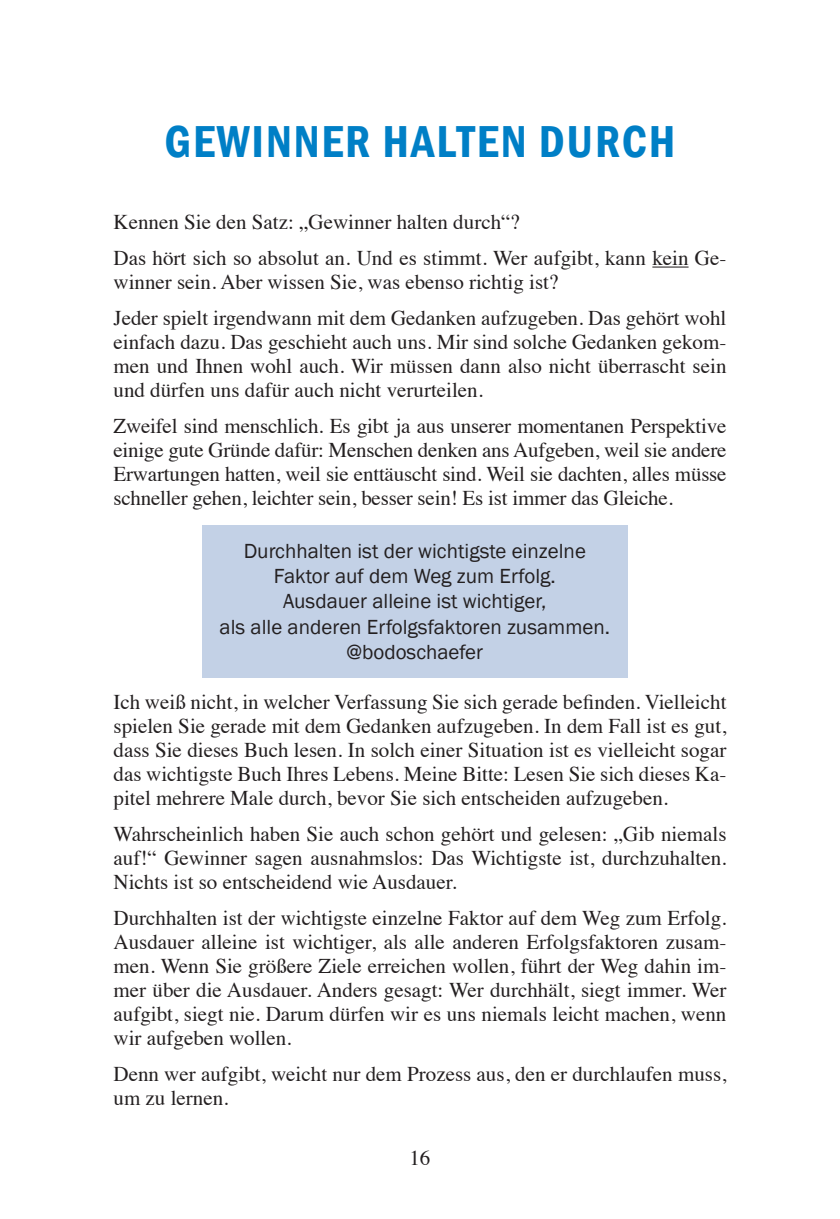
<style>
.page{position:relative;width:840px;height:1219px;background:#fff}
.page>*{position:absolute;margin:0;border:0;box-sizing:border-box;transform-origin:0 0}
.Überschrift{font:600 condensed 46px "Franklin Gothic";letter-spacing:.04em;color:#007fc6}
.Fließtext{font:21px/24px "Times";color:#231f20;text-align:justify}
.t1{font:21px/25.2px "Franklin Gothic";color:#231f20;text-align:center}
</style>
<div class="page">
<hr style="left:652px;top:267px;width:36px;height:1px;background:#231f20">
<div style="left:202px;top:525px;width:425px;height:152px;background:#c3d1e6"></div>
<p class="Überschrift" style="left:164px;top:111px;width:512px">GEWINNER HALTEN DURCH</p>
<p class="Fließtext" style="left:113px;top:208px;width:407px">Kennen Sie den Satz: „Gewinner halten durch“?</p>
<p class="Fließtext" style="left:113px;top:244px;width:614px">Das hört sich so absolut an. Und es stimmt. Wer aufgibt, kann kein Ge&shy;winner sein. Aber wissen Sie, was ebenso richtig ist?</p>
<p class="Fließtext" style="left:113px;top:304px;width:614px">Jeder spielt irgendwann mit dem Gedanken aufzugeben. Das gehört wohl einfach dazu. Das geschieht auch uns. Mir sind solche Gedanken gekom&shy;men und Ihnen wohl auch. Wir müssen dann also nicht überrascht sein und dürfen uns dafür auch nicht verurteilen.</p>
<p class="Fließtext" style="left:113px;top:412px;width:614px">Zweifel sind menschlich. Es gibt ja aus unserer momentanen Perspektive einige gute Gründe dafür: Menschen denken ans Aufgeben, weil sie andere Erwartungen hatten, weil sie enttäuscht sind. Weil sie dachten, alles müsse schneller gehen, leichter sein, besser sein! Es ist immer das Gleiche.</p>
<p class="t1" style="left:219px;top:539px;width:391px">Durchhalten ist der wichtigste einzelne<br>Faktor auf dem Weg zum Erfolg.<br>Ausdauer alleine ist wichtiger,<br>als alle anderen Erfolgsfaktoren zusammen. @bodoschaefer</p>
<p class="Fließtext" style="left:113px;top:688px;width:614px">Ich weiß nicht, in welcher Verfassung Sie sich gerade befinden. Vielleicht spielen Sie gerade mit dem Gedanken aufzugeben. In dem Fall ist es gut, dass Sie dieses Buch lesen. In solch einer Situation ist es vielleicht sogar das wichtigste Buch Ihres Lebens. Meine Bitte: Lesen Sie sich dieses Ka&shy;pitel mehrere Male durch, bevor Sie sich entscheiden aufzugeben.</p>
<p class="Fließtext" style="left:113px;top:820px;width:614px">Wahrscheinlich haben Sie auch schon gehört und gelesen: „Gib niemals auf!“ Gewinner sagen ausnahmslos: Das Wichtigste ist, durchzuhalten.<br>Nichts ist so entscheidend wie Ausdauer.</p>
<p class="Fließtext" style="left:113px;top:904px;width:614px">Durchhalten ist der wichtigste einzelne Faktor auf dem Weg zum Erfolg.<br>Ausdauer alleine ist wichtiger, als alle anderen Erfolgsfaktoren zusam&shy;men. Wenn Sie größere Ziele erreichen wollen, führt der Weg dahin im&shy;mer über die Ausdauer. Anders gesagt: Wer durchhält, siegt immer. Wer aufgibt, siegt nie. Darum dürfen wir es uns niemals leicht machen, wenn wir aufgeben wollen.</p>
<p class="Fließtext" style="left:113px;top:1060px;width:614px">Denn wer aufgibt, weicht nur dem Prozess aus, den er durchlaufen muss, um zu lernen.</p>
<p class="Fließtext" style="left:409px;top:1144px;width:22px">16</p>
</div>
